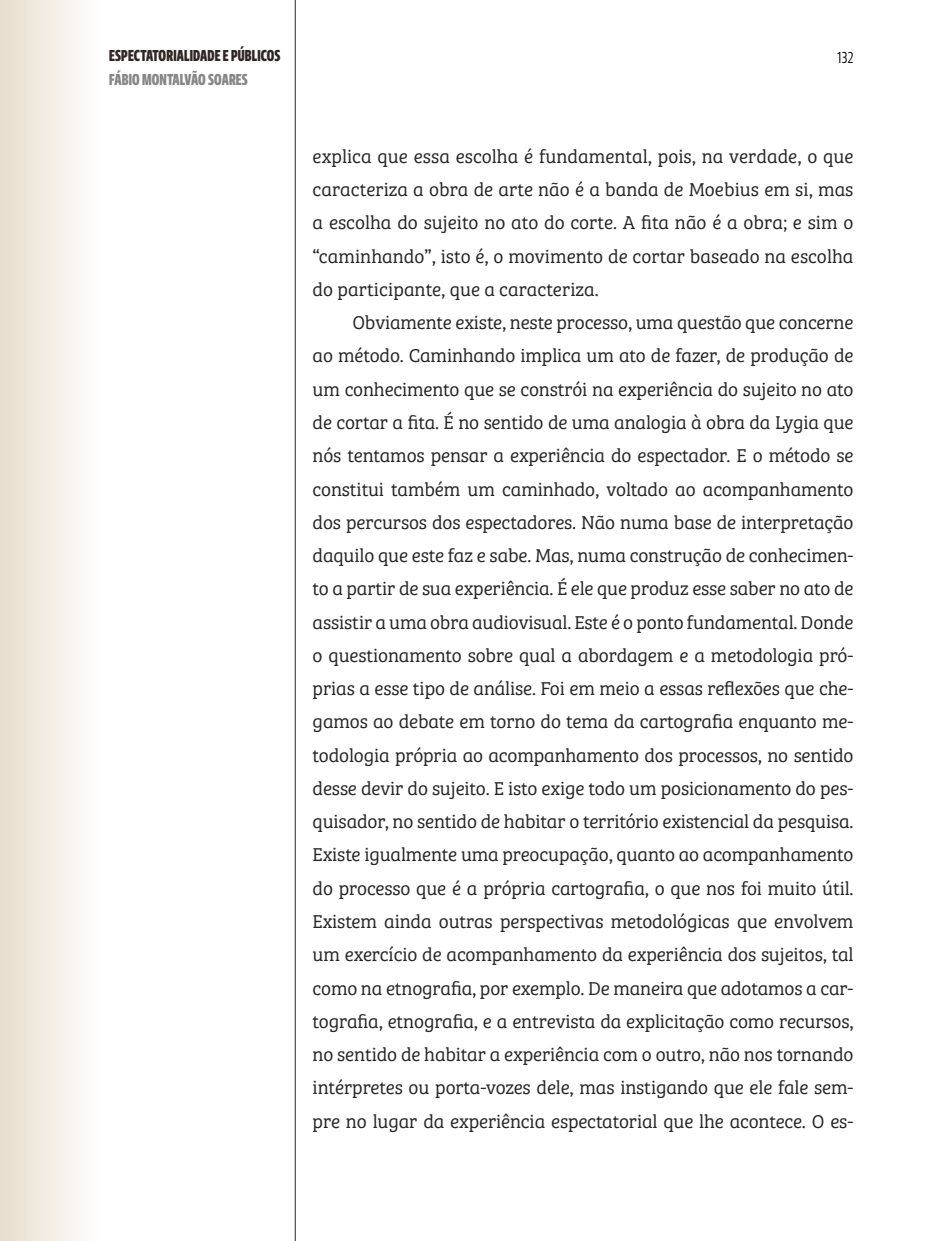
<style>
.page{position:relative;width:928px;height:1241px;background:#fff}
.page>*{position:absolute;margin:0;border:0;box-sizing:border-box;transform-origin:0 0}
.t1{font:19.25px/33.2px "Bree Serif Lt";letter-spacing:-.01em;color:#282727;text-align:justify}
.t2{font:700 15.75px "Fact Compressed Web";letter-spacing:.01em;color:#2f2625}
.t3{font:700 15.75px "Fact Compressed Web";letter-spacing:.01em;color:#878787}
.t4{font:300 15.75px "Fact Condensed Web";color:#000}
</style>
<div class="page">
<hr style="left:295px;top:0;width:1px;height:1240px;background:#2f2625">
<div style="left:0;top:0;width:99px;height:1240px;background:linear-gradient(to right,#e8ddcd,#fefefe)"></div>
<p class="t2" style="left:109px;top:46px;width:173px">ESPECTATORIALIDADE E PÚBLICOS</p>
<p class="t3" style="left:109px;top:69px;width:140px">FÁBIO MONTALVÃO SOARES</p>
<p class="t4" style="left:837px;top:48px;width:18px">132</p>
<p class="t1" style="left:313px;top:139px;width:542px">explica que essa escolha é fundamental, pois, na verdade, o que caracteriza a obra de arte não é a banda de Moebius em si, mas a escolha do sujeito no ato do corte. A fita não é a obra; e sim o “caminhando”, isto é, o movimento de cortar baseado na escolha do participante, que a caracteriza.</p>
<p class="t1" style="left:313px;top:305px;width:542px;text-indent:40px">Obviamente existe, neste processo, uma questão que concerne ao método. Caminhando implica um ato de fazer, de produção de um conhecimento que se constrói na experiência do sujeito no ato de cortar a fita. É no sentido de uma analogia à obra da Lygia que nós tentamos pensar a experiência do espectador. E o método se constitui também um caminhado, voltado ao acompanhamento dos percursos dos espectadores. Não numa base de interpretação daquilo que este faz e sabe. Mas, numa construção de conhecimen&shy;to a partir de sua experiência. É ele que produz esse saber no ato de assistir a uma obra audiovisual. Este é o ponto fundamental. Donde o questionamento sobre qual a abordagem e a metodologia pró&shy;prias a esse tipo de análise. Foi em meio a essas reflexões que che&shy;gamos ao debate em torno do tema da cartografia enquanto me&shy;todologia própria ao acompanhamento dos processos, no sentido desse devir do sujeito. E isto exige todo um posicionamento do pes&shy;quisador, no sentido de habitar o território existencial da pesquisa.<br>Existe igualmente uma preocupação, quanto ao acompanhamento do processo que é a própria cartografia, o que nos foi muito útil.<br>Existem ainda outras perspectivas metodológicas que envolvem um exercício de acompanhamento da experiência dos sujeitos, tal como na etnografia, por exemplo. De maneira que adotamos a car&shy;tografia, etnografia, e a entrevista da explicitação como recursos, no sentido de habitar a experiência com o outro, não nos tornando intérpretes ou porta-vozes dele, mas instigando que ele fale sem&shy;pre no lugar da experiência espectatorial que lhe acontece. O es-</p>
</div>
